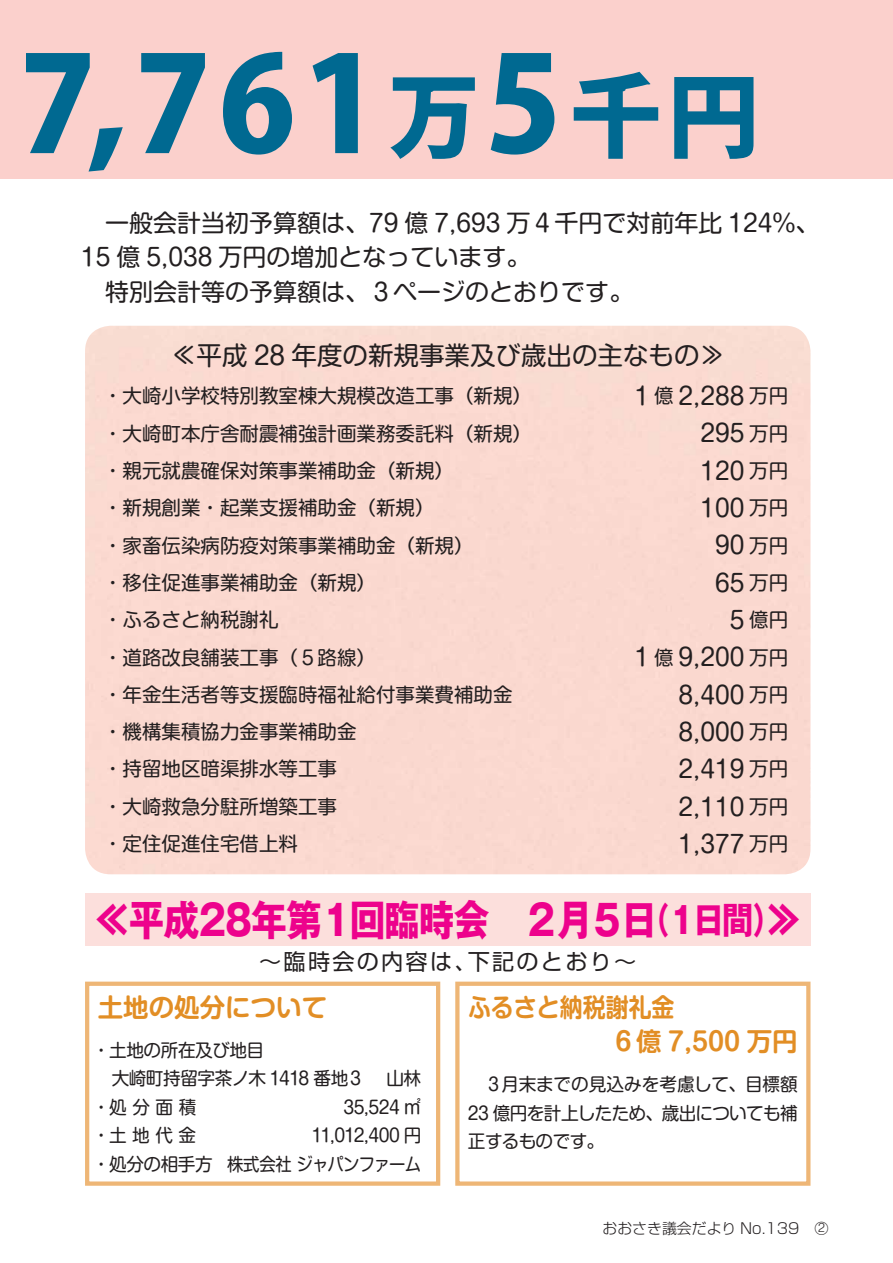
<style>
.page{position:relative;width:893px;height:1263px;background:#fff}
.page>*{position:absolute;margin:0;border:0;box-sizing:border-box;transform-origin:0 0}
.カレンダー内容{font:800 131.7px "Koz Go Pro";color:#006991}
.基本段落{font:700 42px "Gothic MB101 Pr 6";letter-spacing:-.035em;color:#ed028c;scale:.85 1}
.タイトルG{font:25.5px "Shin M Go Pro";color:#231f20}
.タイトルG-2{font:700 25.5px "Shin M Go Pro De";color:#e28e25}
.タイトルG-3{font:700 25.5px "Shin M Go Pro De";color:#e28e25;scale:.9 1}
.タイトルG-4{font:24px "Shin M Go Pro";color:#231f20}
.t1{font:22.2px "Shin Go Pr 6";letter-spacing:.1em;color:#231f20}
.タイトルG-5{font:19.5px "Shin M Go Pro";color:#231f20}
.タイトルG-6{font:18px/28.5px "Shin M Go Pro";letter-spacing:-.03em;color:#231f20;text-align:justify}
.t2{font:300 14.85px "Shin Go Pr 6";color:#231f20}
.s1{font-size:92.1px}
.s2{font-size:19.5px}
.s3{font-size:24px}
.s4{font-size:36.75px}
.s5{font-family:"Shin M Go Pro";font-size:11.25px}
</style>
<div class="page">
<div style="left:85px;top:893px;width:725px;height:52px;background:#fcdfdc"></div>
<div style="left:85px;top:981px;width:355px;height:205px;border:4px solid #eeb676"></div>
<div style="left:455px;top:981px;width:355px;height:205px;border:4px solid #eeb676"></div>
<div style="left:0;top:0;width:893px;height:179px;background:#fbd0cc"></div>
<p class="カレンダー内容" style="left:19px;top:19px;width:742px">7,761<span class="s1">万</span>5<span class="s1">千円</span></p>
<p class="タイトルG-4" style="left:81px;top:203px;width:740px">　一般会計当初予算額は、79 億 7,693 万４千円で対前年比 124%、</p>
<p class="タイトルG-4" style="left:81px;top:238px;width:451px">15 億 5,038 万円の増加となっています。</p>
<p class="タイトルG-4" style="left:81px;top:273px;width:554px">　特別会計等の予算額は、３ページのとおりです。</p>
<p class="タイトルG" style="left:171px;top:334px;width:555px">≪平成 28 年度の新規事業及び歳出の主なもの≫</p>
<p class="タイトルG-5" style="left:103px;top:380px;width:430px">・大崎小学校特別教室棟大規模改造工事（新規）</p>
<p class="タイトルG-4" style="left:630px;top:377px;width:160px">１<span class="s2">億</span> 2,288 <span class="s2">万円</span></p>
<p class="タイトルG-5" style="left:103px;top:417px;width:430px">・大崎町本庁舎耐震補強計画業務委託料（新規）</p>
<p class="タイトルG-4" style="left:700px;top:414px;width:89px">295 <span class="s2">万円</span></p>
<p class="タイトルG-5" style="left:103px;top:455px;width:352px">・親元就農確保対策事業補助金（新規）</p>
<p class="タイトルG-4" style="left:700px;top:451px;width:89px">120 <span class="s2">万円</span></p>
<p class="タイトルG-5" style="left:103px;top:492px;width:333px">・新規創業・起業支援補助金（新規）</p>
<p class="タイトルG-4" style="left:700px;top:488px;width:89px">100 <span class="s2">万円</span></p>
<p class="タイトルG-5" style="left:103px;top:529px;width:372px">・家畜伝染病防疫対策事業補助金（新規）</p>
<p class="タイトルG-4" style="left:715px;top:526px;width:75px">90 <span class="s2">万円</span></p>
<p class="タイトルG-5" style="left:103px;top:567px;width:274px">・移住促進事業補助金（新規）</p>
<p class="タイトルG-4" style="left:715px;top:563px;width:75px">65 <span class="s2">万円</span></p>
<p class="タイトルG-5" style="left:103px;top:604px;width:177px">・ふるさと納税謝礼</p>
<p class="タイトルG-5" style="left:725px;top:604px;width:64px"><span class="s3">５</span>億円</p>
<p class="タイトルG-5" style="left:103px;top:641px;width:274px">・道路改良舗装工事（５路線）</p>
<p class="タイトルG-4" style="left:630px;top:638px;width:160px">１<span class="s2">億</span> 9,200 <span class="s2">万円</span></p>
<p class="タイトルG-5" style="left:103px;top:679px;width:411px">・年金生活者等支援臨時福祉給付事業費補助金</p>
<p class="タイトルG-4" style="left:679px;top:675px;width:111px">8,400 <span class="s2">万円</span></p>
<p class="タイトルG-5" style="left:103px;top:716px;width:255px">・機構集積協力金事業補助金</p>
<p class="タイトルG-4" style="left:679px;top:712px;width:111px">8,000 <span class="s2">万円</span></p>
<p class="タイトルG-5" style="left:103px;top:753px;width:235px">・持留地区暗渠排水等工事</p>
<p class="タイトルG-4" style="left:679px;top:750px;width:111px">2,419 <span class="s2">万円</span></p>
<p class="タイトルG-5" style="left:103px;top:791px;width:235px">・大崎救急分駐所増築工事</p>
<p class="タイトルG-4" style="left:679px;top:787px;width:111px">2,110 <span class="s2">万円</span></p>
<p class="タイトルG-5" style="left:103px;top:828px;width:196px">・定住促進住宅借上料</p>
<p class="タイトルG-4" style="left:679px;top:824px;width:111px">1,377 <span class="s2">万円</span></p>
<p class="基本段落" style="left:94px;top:885px;width:833px">≪平成28年第１回臨時会　２月５日<span class="s4">（１日間）</span>≫</p>
<p class="t1" style="left:259px;top:943px;width:379px">〜臨時会の内容は、下記のとおり〜</p>
<p class="タイトルG-2" style="left:98px;top:986px;width:231px">土地の処分について</p>
<p class="タイトルG-6" style="left:93px;top:1033px;width:173px">・土地の所在及び地目</p>
<p class="タイトルG-6" style="left:112px;top:1062px;width:311px">大崎町持留字茶ノ木 1418 番地３　山林</p>
<p class="タイトルG-6" style="left:93px;top:1090px;width:105px">・処分面積</p>
<p class="タイトルG-6" style="left:344px;top:1090px;width:79px">35,524 ㎡</p>
<p class="タイトルG-6" style="left:93px;top:1119px;width:105px">・土地代金</p>
<p class="タイトルG-6" style="left:312px;top:1119px;width:111px">11,012,400 円</p>
<p class="タイトルG-6" style="left:93px;top:1147px;width:330px">・処分の相手方 株式会社ジャパンファーム</p>
<p class="タイトルG-3" style="left:468px;top:986px;width:231px">ふるさと納税謝礼金</p>
<p class="タイトルG-2" style="left:611px;top:1021px;width:189px">６億 7,500 万円</p>
<p class="タイトルG-6" style="left:468px;top:1068px;width:332px;text-indent:17px">３月末までの見込みを考慮して、目標額23 億円を計上したため、歳出についても補正するものです。</p>
<p class="t2" style="left:588px;top:1216px;width:243px">　おおさき議会だより No.139　○<span class="s5">2</span></p>
</div>
